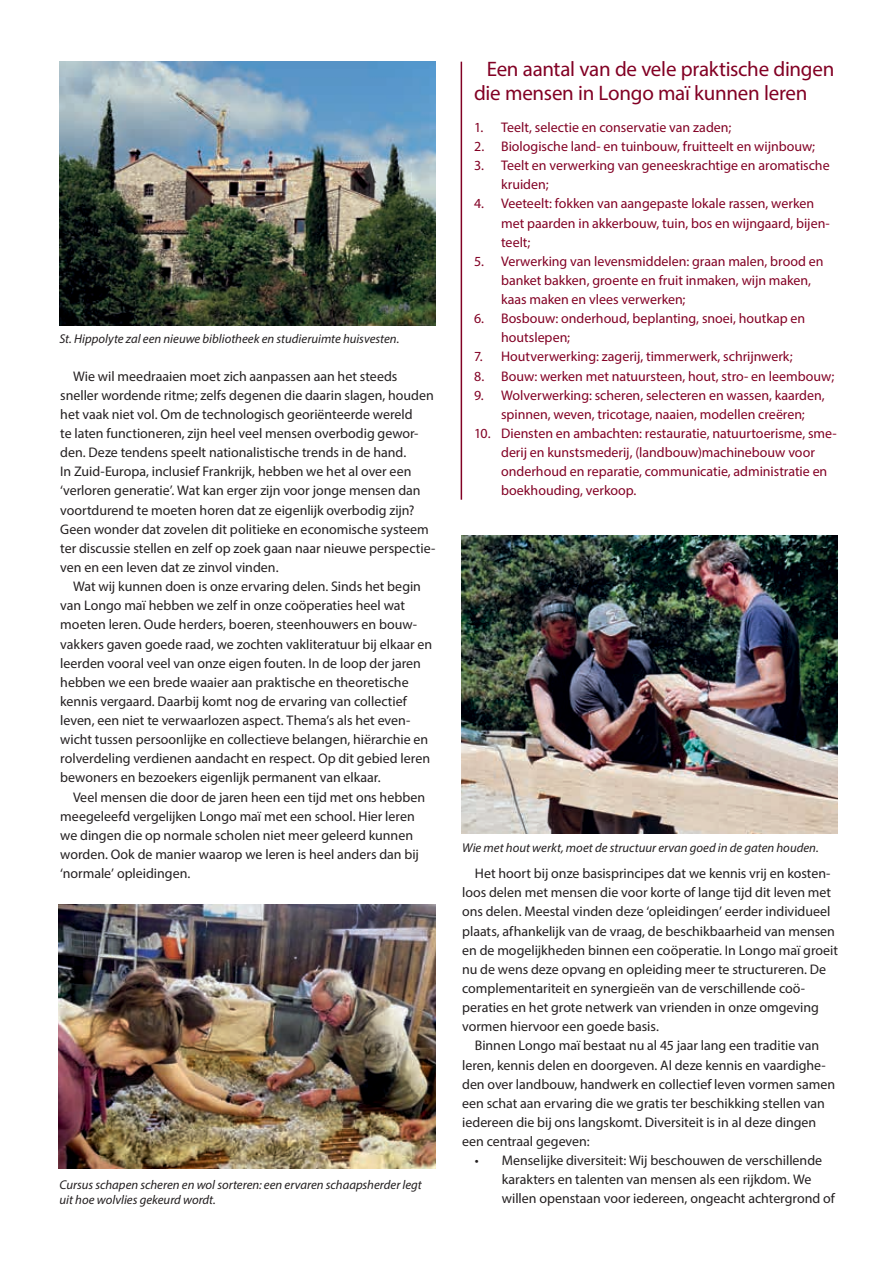
<style>
.page{position:relative;width:893px;height:1263px;background:#fff}
.page>*{position:absolute;margin:0;border:0;box-sizing:border-box;transform-origin:0 0}
.t1{font:21px/24px "Myriad Pro";letter-spacing:-.01em;color:#820024}
.t2{font:13.95px/19.2px "Myriad Pro";color:#231f20}
.t3{font:13.95px/19.2px "Myriad Pro";color:#820024}
.t4{font:italic 12.75px/15px "Myriad Pro";color:#231f20}
</style>
<div class="page">
<hr style="left:461px;top:62px;width:1px;height:438px;background:#820024">
<img style="left:461px;top:536px;width:377px;height:297px">
<img style="left:60px;top:62px;width:376px;height:263px">
<img style="left:59px;top:905px;width:377px;height:263px">
<p class="t4" style="left:60px;top:331px;width:341px">St. Hippolyte zal een nieuwe bibliotheek en studieruimte huisvesten.</p>
<p class="t2" style="left:60px;top:366px;width:376px;text-indent:13px">Wie wil meedraaien moet zich aanpassen aan het steeds sneller wordende ritme; zelfs degenen die daarin slagen, houden het vaak niet vol. Om de technologisch georiënteerde wereld<br>te laten functioneren, zijn heel veel mensen overbodig gewor&shy;den. Deze tendens speelt nationalistische trends in de hand.<br>In Zuid-Europa, inclusief Frankrijk, hebben we het al over een ‘verloren generatie’. Wat kan erger zijn voor jonge mensen dan voortdurend te moeten horen dat ze eigenlijk overbodig zijn?<br>Geen wonder dat zovelen dit politieke en economische systeem ter discussie stellen en zelf op zoek gaan naar nieuwe perspectie&shy;ven en een leven dat ze zinvol vinden.</p>
<p class="t2" style="left:60px;top:577px;width:373px;text-indent:13px">Wat wij kunnen doen is onze ervaring delen. Sinds het begin van Longo maï hebben we zelf in onze coöperaties heel wat moeten leren. Oude herders, boeren, steenhouwers en bouw&shy;vakkers gaven goede raad, we zochten vakliteratuur bij elkaar en leerden vooral veel van onze eigen fouten. In de loop der jaren hebben we een brede waaier aan praktische en theoretische kennis vergaard. Daarbij komt nog de ervaring van collectief leven, een niet te verwaarlozen aspect. Thema’s als het even&shy;wicht tussen persoonlijke en collectieve belangen, hiërarchie en rolverdeling verdienen aandacht en respect. Op dit gebied leren bewoners en bezoekers eigenlijk permanent van elkaar.</p>
<p class="t2" style="left:60px;top:787px;width:366px;text-indent:13px">Veel mensen die door de jaren heen een tijd met ons hebben meegeleefd vergelijken Longo maï met een school. Hier leren we dingen die op normale scholen niet meer geleerd kunnen worden. Ook de manier waarop we leren is heel anders dan bij ‘normale’ opleidingen.</p>
<p class="t4" style="left:60px;top:1176px;width:364px">Cursus schapen scheren en wol sorteren: een ervaren schaapsherder legt uit hoe wolvlies gekeurd wordt.</p>
<h1 class="t1" style="left:474px;top:57px;width:362px;text-indent:13px">Een aantal van de vele praktische dingen die mensen in Longo maï kunnen leren</h1>
<p class="t3" style="left:474px;top:117px;width:259px">1. Teelt, selectie en conservatie van zaden;</p>
<p class="t3" style="left:474px;top:136px;width:343px">2. Biologische land- en tuinbouw, fruitteelt en wijnbouw;</p>
<p class="t3" style="left:501px;top:156px;width:330px;text-indent:-27px">3. Teelt en verwerking van geneeskrachtige en aromatische kruiden;</p>
<p class="t3" style="left:501px;top:194px;width:330px;text-indent:-27px">4. Veeteelt: fokken van aangepaste lokale rassen, werken met paarden in akkerbouw, tuin, bos en wijngaard, bijen&shy;teelt;</p>
<p class="t3" style="left:501px;top:251px;width:324px;text-indent:-27px">5. Verwerking van levensmiddelen: graan malen, brood en banket bakken, groente en fruit inmaken, wijn maken, kaas maken en vlees verwerken;</p>
<p class="t3" style="left:501px;top:309px;width:306px;text-indent:-27px">6. Bosbouw: onderhoud, beplanting, snoei, houtkap en houtslepen;</p>
<p class="t3" style="left:474px;top:347px;width:320px">7. Houtverwerking: zagerij, timmerwerk, schrijnwerk;</p>
<p class="t3" style="left:474px;top:366px;width:362px">8. Bouw: werken met natuursteen, hout, stro- en leembouw;</p>
<p class="t3" style="left:474px;top:385px;width:352px;text-align:center">9. Wolverwerking: scheren, selecteren en wassen, kaarden, spinnen, weven, tricotage, naaien, modellen creëren;</p>
<p class="t3" style="left:501px;top:424px;width:337px;text-indent:-27px">10. Diensten en ambachten: restauratie, natuurtoerisme, sme&shy;derij en kunstsmederij, (landbouw)machinebouw voor onderhoud en reparatie, communicatie, administratie en boekhouding, verkoop.</p>
<p class="t4" style="left:462px;top:839px;width:358px">Wie met hout werkt, moet de structuur ervan goed in de gaten houden.</p>
<p class="t2" style="left:462px;top:864px;width:377px;text-indent:13px">Het hoort bij onze basisprincipes dat we kennis vrij en kosten&shy;loos delen met mensen die voor korte of lange tijd dit leven met ons delen. Meestal vinden deze ‘opleidingen’ eerder individueel plaats, afhankelijk van de vraag, de beschikbaarheid van mensen en de mogelijkheden binnen een coöperatie. In Longo maï groeit nu de wens deze opvang en opleiding meer te structureren. De complementariteit en synergieën van de verschillende coö&shy;peraties en het grote netwerk van vrienden in onze omgeving vormen hiervoor een goede basis.</p>
<p class="t2" style="left:462px;top:1036px;width:375px;text-indent:13px">Binnen Longo maï bestaat nu al 45 jaar lang een traditie van leren, kennis delen en doorgeven. Al deze kennis en vaardighe&shy;den over landbouw, handwerk en collectief leven vormen samen een schat aan ervaring die we gratis ter beschikking stellen van iedereen die bij ons langskomt. Diversiteit is in al deze dingen een centraal gegeven:</p>
<p class="t2" style="left:502px;top:1151px;width:334px;text-indent:-27px">• Menselijke diversiteit: Wij beschouwen de verschillende karakters en talenten van mensen als een rijkdom. We willen openstaan voor iedereen, ongeacht achtergrond of</p>
</div>
